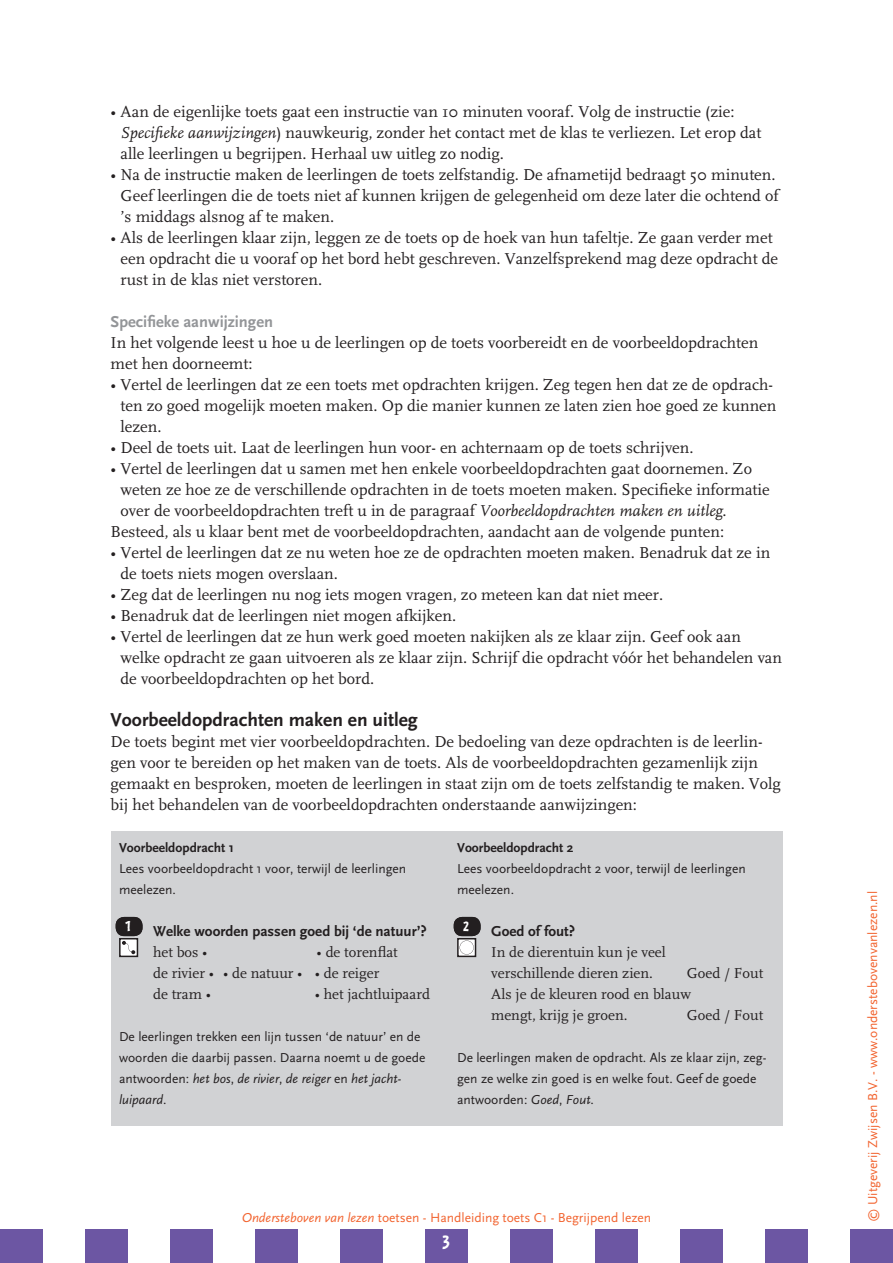
<style>
.page{position:relative;width:893px;height:1263px;background:#fff}
.page>*{position:absolute;margin:0;border:0;box-sizing:border-box;transform-origin:0 0}
._03_Andere_pagina_s{font:700 19.5px "Scala Sans";color:#231f20}
.t1{font:18.3px "Kosmik Bold One";color:#fff}
._03_Andere_pagina_s-2{font:16.5px/21px "Scala";color:#231f20}
._03_Andere_pagina_s-3{font:700 16.5px "Scala Sans";color:#939598}
._05_Voorbeeldopdrach{font:15px/21px "Scala";color:#231f20}
._05_Voorbeeldopdrach-2{font:700 15px "Scala Sans";color:#231f20}
._05_Voorbeeldopdrach-3{font:13.5px/21px "Scala Sans";color:#231f20}
.t2{font:13.5px "Scala Sans";color:#f26430}
._05_Voorbeeldopdrach-4{font:700 13.5px "Scala Sans";color:#231f20}
.s1{font-style:italic}
</style>
<div class="page">
<div style="left:0;top:1229px;width:43px;height:34px;background:#6c56a3"></div>
<div style="left:85px;top:1229px;width:43px;height:34px;background:#6c56a3"></div>
<div style="left:170px;top:1229px;width:43px;height:34px;background:#6c56a3"></div>
<div style="left:255px;top:1229px;width:43px;height:34px;background:#6c56a3"></div>
<div style="left:340px;top:1229px;width:43px;height:34px;background:#6c56a3"></div>
<div style="left:425px;top:1229px;width:43px;height:34px;background:#6c56a3"></div>
<div style="left:510px;top:1229px;width:43px;height:34px;background:#6c56a3"></div>
<div style="left:595px;top:1229px;width:43px;height:34px;background:#6c56a3"></div>
<div style="left:680px;top:1229px;width:43px;height:34px;background:#6c56a3"></div>
<div style="left:765px;top:1229px;width:43px;height:34px;background:#6c56a3"></div>
<div style="left:850px;top:1229px;width:43px;height:34px;background:#6c56a3"></div>
<div style="left:111px;top:831px;width:671px;height:294px;background:#d1d2d4"></div>
<svg style="left:122px;top:941px;width:13px;height:13px"></svg>
<div style="left:119px;top:938px;width:19px;height:19px;border:2px solid #231f20"></div>
<svg style="left:460px;top:941px;width:13px;height:13px"></svg>
<div style="left:457px;top:938px;width:19px;height:19px;border:2px solid #231f20"></div>
<div style="left:116px;top:917px;width:27px;height:19px;background:#231f20;border-radius:9px"></div>
<div style="left:454px;top:917px;width:27px;height:19px;background:#231f20;border-radius:9px"></div>
<p class="_03_Andere_pagina_s-2" style="left:120px;top:101px;width:642px;text-indent:-10px">• Aan de eigenlijke toets gaat een instructie van 10 minuten vooraf. Volg de instructie (zie:<br><span class="s1">Specifieke aanwijzingen</span>) nauwkeurig, zonder het contact met de klas te verliezen. Let erop dat alle leerlingen u begrijpen. Herhaal uw uitleg zo nodig.</p>
<p class="_03_Andere_pagina_s-2" style="left:120px;top:164px;width:660px;text-indent:-10px">• Na de instructie maken de leerlingen de toets zelfstandig. De afnametijd bedraagt 50 minuten.<br>Geef leerlingen die de toets niet af kunnen krijgen de gelegenheid om deze later die ochtend of ’s middags alsnog af te maken.</p>
<p class="_03_Andere_pagina_s-2" style="left:120px;top:227px;width:659px;text-indent:-10px">• Als de leerlingen klaar zijn, leggen ze de toets op de hoek van hun tafeltje. Ze gaan verder met een opdracht die u vooraf op het bord hebt geschreven. Vanzelfsprekend mag deze opdracht de rust in de klas niet verstoren.</p>
<p class="_03_Andere_pagina_s-3" style="left:111px;top:313px;width:164px">Specifieke aanwijzingen</p>
<p class="_03_Andere_pagina_s-2" style="left:111px;top:332px;width:649px">In het volgende leest u hoe u de leerlingen op de toets voorbereidt en de voorbeeldopdrachten met hen doorneemt:</p>
<p class="_03_Andere_pagina_s-2" style="left:120px;top:374px;width:657px;text-indent:-10px">• Vertel de leerlingen dat ze een toets met opdrachten krijgen. Zeg tegen hen dat ze de opdrach&shy;ten zo goed mogelijk moeten maken. Op die manier kunnen ze laten zien hoe goed ze kunnen lezen.</p>
<p class="_03_Andere_pagina_s-2" style="left:111px;top:437px;width:585px">• Deel de toets uit. Laat de leerlingen hun voor- en achternaam op de toets schrijven.</p>
<p class="_03_Andere_pagina_s-2" style="left:120px;top:458px;width:651px;text-indent:-10px">• Vertel de leerlingen dat u samen met hen enkele voorbeeldopdrachten gaat doornemen. Zo weten ze hoe ze de verschillende opdrachten in de toets moeten maken. Specifieke informatie over de voorbeeldopdrachten treft u in de paragraaf <span class="s1">Voorbeeldopdrachten maken en uitleg</span>.</p>
<p class="_03_Andere_pagina_s-2" style="left:111px;top:521px;width:615px">Besteed, als u klaar bent met de voorbeeldopdrachten, aandacht aan de volgende punten:</p>
<p class="_03_Andere_pagina_s-2" style="left:120px;top:542px;width:651px;text-indent:-10px">• Vertel de leerlingen dat ze nu weten hoe ze de opdrachten moeten maken. Benadruk dat ze in de toets niets mogen overslaan.</p>
<p class="_03_Andere_pagina_s-2" style="left:111px;top:584px;width:554px">• Zeg dat de leerlingen nu nog iets mogen vragen, zo meteen kan dat niet meer.</p>
<p class="_03_Andere_pagina_s-2" style="left:111px;top:605px;width:347px">• Benadruk dat de leerlingen niet mogen afkijken.</p>
<p class="_03_Andere_pagina_s-2" style="left:120px;top:626px;width:663px;text-indent:-10px">• Vertel de leerlingen dat ze hun werk goed moeten nakijken als ze klaar zijn. Geef ook aan welke opdracht ze gaan uitvoeren als ze klaar zijn. Schrijf die opdracht vóór het behandelen van de voorbeeldopdrachten op het bord.</p>
<p class="_03_Andere_pagina_s" style="left:111px;top:709px;width:309px">Voorbeeldopdrachten maken en uitleg</p>
<p class="_03_Andere_pagina_s-2" style="left:111px;top:731px;width:672px">De toets begint met vier voorbeeldopdrachten. De bedoeling van deze opdrachten is de leerlin&shy;gen voor te bereiden op het maken van de toets. Als de voorbeeldopdrachten gezamenlijk zijn gemaakt en besproken, moeten de leerlingen in staat zijn om de toets zelfstandig te maken. Volg bij het behandelen van de voorbeeldopdrachten onderstaande aanwijzingen:</p>
<p class="_05_Voorbeeldopdrach-4" style="left:119px;top:840px;width:116px">Voorbeeldopdracht 1</p>
<p class="_05_Voorbeeldopdrach-3" style="left:119px;top:858px;width:289px">Lees voorbeeldopdracht 1 voor, terwijl de leerlingen meelezen.</p>
<p class="_05_Voorbeeldopdrach-2" style="left:153px;top:923px;width:275px">Welke woorden passen goed bij ‘de natuur’?</p>
<p class="_05_Voorbeeldopdrach" style="left:153px;top:942px;width:56px">het bos •</p>
<p class="_05_Voorbeeldopdrach" style="left:317px;top:942px;width:83px">• de torenflat</p>
<p class="_05_Voorbeeldopdrach" style="left:153px;top:963px;width:228px">de rivier • • de natuur • • de reiger</p>
<p class="_05_Voorbeeldopdrach" style="left:153px;top:984px;width:59px">de tram •</p>
<p class="_05_Voorbeeldopdrach" style="left:315px;top:984px;width:117px">• het jachtluipaard</p>
<p class="_05_Voorbeeldopdrach-3" style="left:119px;top:1026px;width:308px">De leerlingen trekken een lijn tussen ‘de natuur’ en de woorden die daarbij passen. Daarna noemt u de goede antwoorden: <span class="s1">het bos</span>, <span class="s1">de rivier</span>, <span class="s1">de reiger</span> en <span class="s1">het jacht&shy;luipaard</span>.</p>
<p class="_05_Voorbeeldopdrach-4" style="left:457px;top:840px;width:118px">Voorbeeldopdracht 2</p>
<p class="_05_Voorbeeldopdrach-3" style="left:457px;top:858px;width:290px">Lees voorbeeldopdracht 2 voor, terwijl de leerlingen meelezen.</p>
<p class="_05_Voorbeeldopdrach-2" style="left:491px;top:923px;width:86px">Goed of fout?</p>
<p class="_05_Voorbeeldopdrach" style="left:491px;top:942px;width:176px">In de dierentuin kun je veel verschillende dieren zien.</p>
<p class="t1" style="left:126px;top:913px;width:6px">1</p>
<p class="t1" style="left:463px;top:913px;width:7px">2</p>
<p class="_05_Voorbeeldopdrach" style="left:687px;top:963px;width:78px">Goed / Fout</p>
<p class="_05_Voorbeeldopdrach" style="left:491px;top:984px;width:201px">Als je de kleuren rood en blauw mengt, krijg je groen.</p>
<p class="_05_Voorbeeldopdrach" style="left:687px;top:1005px;width:78px">Goed / Fout</p>
<p class="_05_Voorbeeldopdrach-3" style="left:457px;top:1047px;width:311px">De leerlingen maken de opdracht. Als ze klaar zijn, zeg&shy;gen ze welke zin goed is en welke fout. Geef de goede antwoorden: <span class="s1">Goed</span>, <span class="s1">Fout</span>.</p>
<p class="t2" style="left:242px;top:1210px;width:411px"><span class="s1">Ondersteboven van lezen</span> toetsen - Handleiding toets C1 - Begrijpend lezen</p>
<p class="t2" style="left:866px;top:1222px;width:332px;rotate:-90deg">© Uitgeverij Zwijsen B.V. - www.onderstebovenvanlezen.nl</p>
</div>
